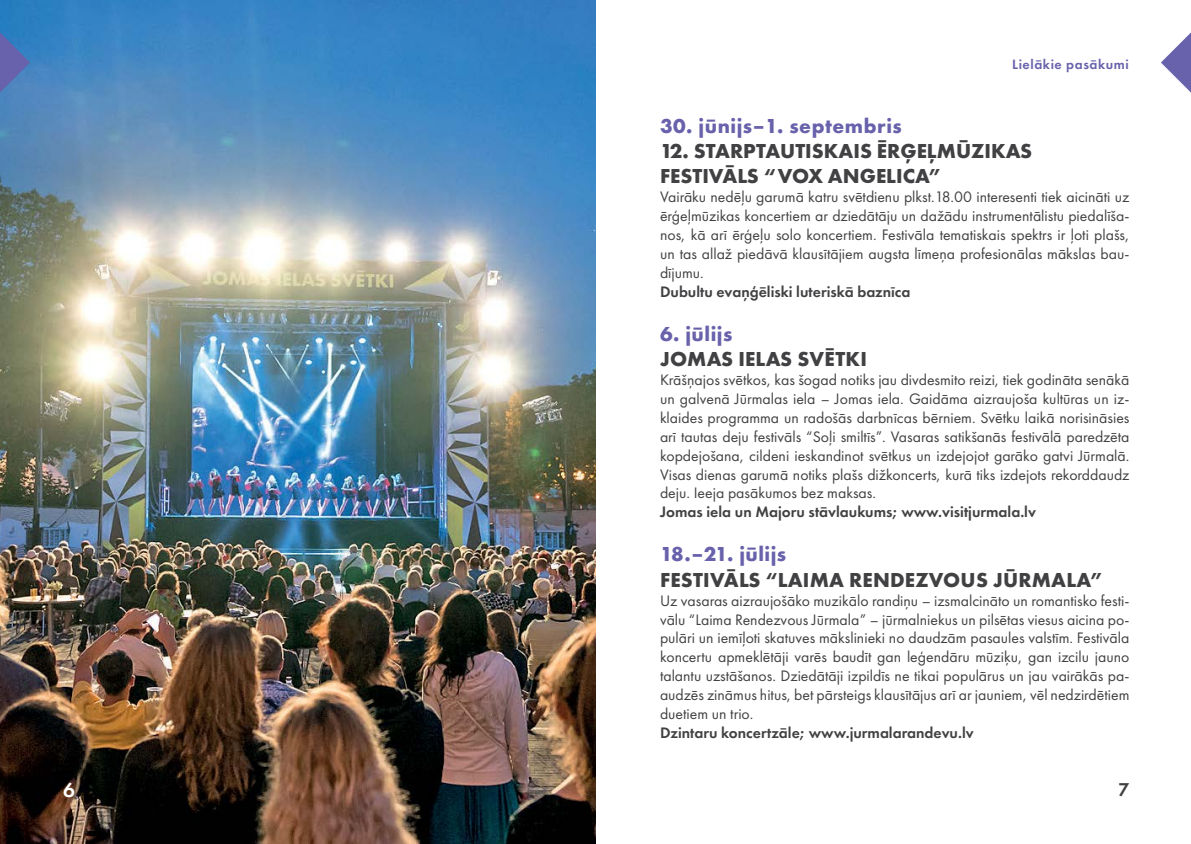
<style>
.page{position:relative;width:1191px;height:844px;background:#fff}
.page>*{position:absolute;margin:0;border:0;box-sizing:border-box;transform-origin:0 0}
.t1{font:21px/25.2px "Futura PT Bold";color:#414042}
.t2{font:21px "Futura PT Bold";letter-spacing:.025em;color:#6861ab}
.t3{font:21px "Futura PT Demi";color:#fff}
.t4{font:19.25px "Futura PT Demi";color:#414042}
.t5{font:15.75px/18.9px "Futura PT Book";color:#414042;text-align:justify}
.t6{font:15.75px "Futura PT Demi";color:#414042}
.t7{font:14px "Futura PT Demi";letter-spacing:.04em;color:#6861ab}
</style>
<div class="page">
<img style="left:0;top:0;width:595px;height:843px">
<svg style="left:0;top:32px;width:30px;height:61px;background:#5271b5"></svg>
<svg style="left:1161px;top:32px;width:30px;height:61px"></svg>
<p class="t7" style="left:1012px;top:56px;width:118px">Lielākie pasākumi</p>
<h1 class="t2" style="left:660px;top:112px;width:243px">30. jūnijs–1. septembris</h1>
<h1 class="t1" style="left:660px;top:138px;width:373px">12. STARPTAUTISKAIS ĒRĢEĻMŪZIKAS<br>FESTIVĀLS “VOX ANGELICA”</h1>
<p class="t5" style="left:660px;top:187px;width:471px">Vairāku nedēļu garumā katru svētdienu plkst.18.00 interesenti tiek aicināti uz ērģeļmūzikas koncertiem ar dziedātāju un dažādu instrumentālistu piedalīša&shy;nos, kā arī ērģeļu solo koncertiem. Festivāla tematiskais spektrs ir ļoti plašs, un tas allaž piedāvā klausītājiem augsta līmeņa profesionālas mākslas bau&shy;dījumu.</p>
<p class="t6" style="left:660px;top:281px;width:252px">Dubultu evaņģēliski luteriskā baznīca</p>
<h1 class="t2" style="left:660px;top:320px;width:74px">6. jūlijs</h1>
<h1 class="t1" style="left:660px;top:346px;width:208px">JOMAS IELAS SVĒTKI</h1>
<p class="t5" style="left:660px;top:370px;width:471px">Krāšņajos svētkos, kas šogad notiks jau divdesmito reizi, tiek godināta senākā un galvenā Jūrmalas iela – Jomas iela. Gaidāma aizraujoša kultūras un iz&shy;klaides programma un radošās darbnīcas bērniem. Svētku laikā norisināsies arī tautas deju festivāls “Soļi smiltīs”. Vasaras satikšanās festivālā paredzēta kopdejošana, cildeni ieskandinot svētkus un izdejojot garāko gatvi Jūrmalā.<br>Visas dienas garumā notiks plašs dižkoncerts, kurā tiks izdejots rekorddaudz deju. Ieeja pasākumos bez maksas.</p>
<p class="t6" style="left:660px;top:502px;width:377px">Jomas iela un Majoru stāvlaukums; www.visitjurmala.lv</p>
<h1 class="t2" style="left:660px;top:540px;width:128px">18.–21. jūlijs</h1>
<h1 class="t1" style="left:660px;top:566px;width:446px">FESTIVĀLS “LAIMA RENDEZVOUS JŪRMALA”</h1>
<p class="t5" style="left:660px;top:590px;width:471px">Uz vasaras aizraujošāko muzikālo randiņu – izsmalcināto un romantisko festi&shy;vālu “Laima Rendezvous Jūrmala” – jūrmalniekus un pilsētas viesus aicina po&shy;pulāri un iemīļoti skatuves mākslinieki no daudzām pasaules valstīm. Festivāla koncertu apmeklētāji varēs baudīt gan leģendāru mūziķu, gan izcilu jauno talantu uzstāšanos. Dziedātāji izpildīs ne tikai populārus un jau vairākās pa&shy;audzēs zināmus hitus, bet pārsteigs klausītājus arī ar jauniem, vēl nedzirdētiem duetiem un trio.</p>
<p class="t6" style="left:660px;top:722px;width:315px">Dzintaru koncertzāle; www.jurmalarandevu.lv</p>
<h1 class="t3" style="left:63px;top:776px;width:13px">6</h1>
<p class="t4" style="left:1118px;top:777px;width:12px">7</p>
</div>
